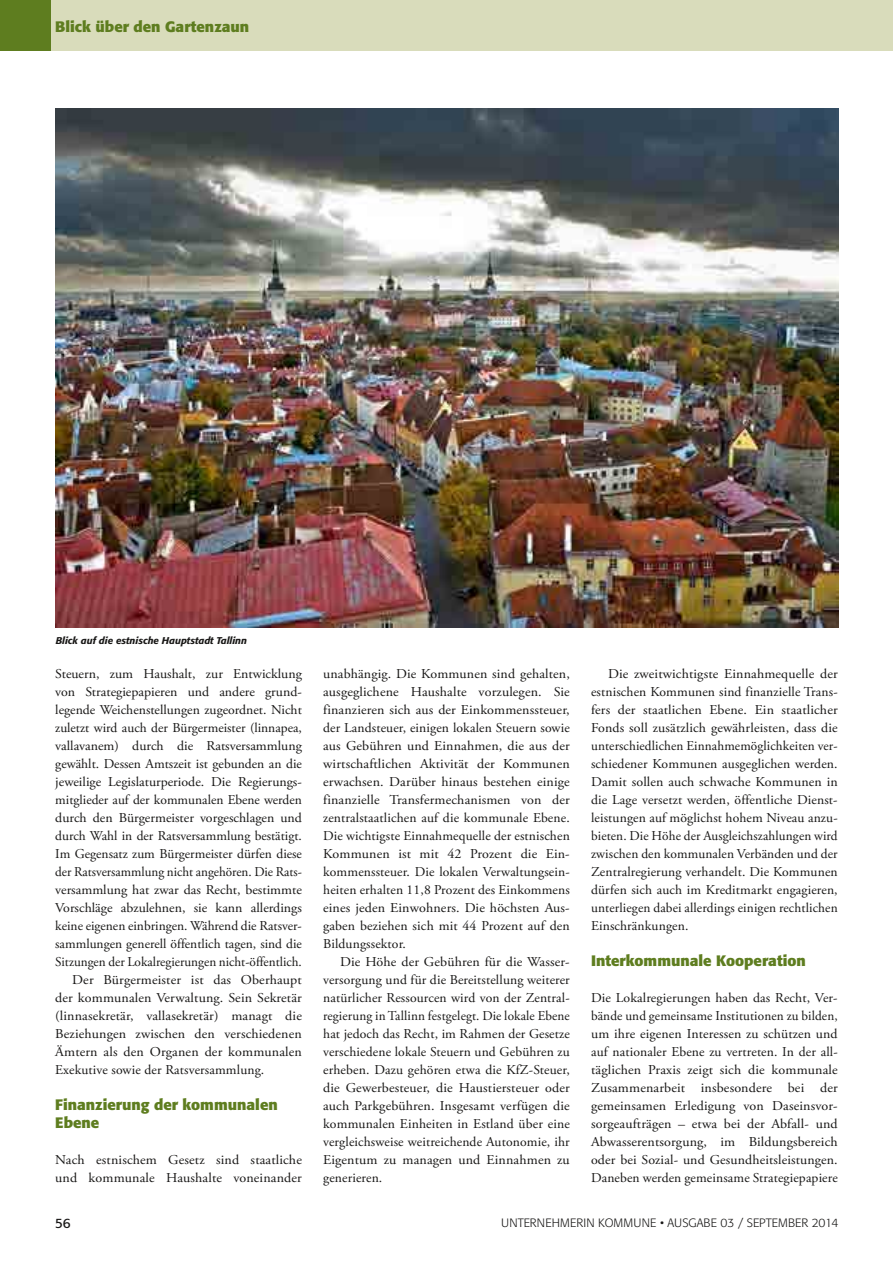
<style>
.page{position:relative;width:893px;height:1263px;background:#fff}
.page>*{position:absolute;margin:0;border:0;box-sizing:border-box;transform-origin:0 0}
.t1{font:700 15px/18px "Formata";color:#5e7d1f}
.t2{font:13.5px/18px "Adobe Garamond Pro";color:#181716;text-align:justify}
.t3{font:13.5px/18px "Adobe Garamond Pro";color:#181716;text-align:justify;scale:1.04 1}
.t4{font:13.5px "Formata";color:#181716}
.t5{font:300 12px "Formata";color:#181716}
.t6{font:italic 500 9.75px "Formata";color:#181716}
</style>
<div class="page">
<div style="left:0;top:0;width:51px;height:51px;background:#5e7d1f"></div>
<div style="left:51px;top:0;width:842px;height:51px;background:#d9dcbb"></div>
<img style="left:56px;top:108px;width:782px;height:520px">
<p class="t1" style="left:55px;top:18px;width:196px">Blick über den Gartenzaun</p>
<p class="t6" style="left:56px;top:635px;width:193px">Blick auf die estnische Hauptstadt Tallinn</p>
<p class="t2" style="left:55px;top:665px;width:248px">Steuern, zum Haushalt, zur Entwicklung</p>
<p class="t2" style="left:55px;top:683px;width:248px">von Strategiepapieren und andere grund-</p>
<p class="t2" style="left:55px;top:701px;width:248px">legende Weichenstellungen zugeordnet. Nicht</p>
<p class="t2" style="left:55px;top:719px;width:248px">zuletzt wird auch der Bürgermeister (linnapea,</p>
<p class="t2" style="left:55px;top:737px;width:248px">vallavanem) durch die Ratsversammlung</p>
<p class="t2" style="left:55px;top:755px;width:248px">gewählt. Dessen Amtszeit ist gebunden an die</p>
<p class="t2" style="left:55px;top:773px;width:248px">jeweilige Legislaturperiode. Die Regierungs-</p>
<p class="t2" style="left:55px;top:791px;width:248px">mitglieder auf der kommunalen Ebene werden</p>
<p class="t2" style="left:55px;top:809px;width:248px">durch den Bürgermeister vorgeschlagen und</p>
<p class="t2" style="left:55px;top:827px;width:248px">durch Wahl in der Ratsversammlung bestätigt.</p>
<p class="t2" style="left:55px;top:845px;width:248px">Im Gegensatz zum Bürgermeister dürfen diese</p>
<p class="t2" style="left:55px;top:863px;width:248px">der Ratsversammlung nicht angehören. Die Rats-</p>
<p class="t2" style="left:55px;top:881px;width:248px">versammlung hat zwar das Recht, bestimmte</p>
<p class="t2" style="left:55px;top:899px;width:248px">Vorschläge abzulehnen, sie kann allerdings</p>
<p class="t2" style="left:55px;top:917px;width:248px">keine eigenen einbringen. Während die Ratsver-</p>
<p class="t2" style="left:55px;top:935px;width:248px">sammlungen generell öffentlich tagen, sind die</p>
<p class="t2" style="left:55px;top:953px;width:248px">Sitzungen der Lokalregierungen nicht-öffentlich.</p>
<p class="t3" style="left:72px;top:971px;width:222px">Der Bürgermeister ist das Oberhaupt</p>
<p class="t3" style="left:55px;top:989px;width:239px">der kommunalen Verwaltung. Sein Sekretär</p>
<p class="t3" style="left:55px;top:1007px;width:239px">(linnasekretär, vallasekretär) managt die</p>
<p class="t3" style="left:55px;top:1025px;width:239px">Beziehungen zwischen den verschiedenen</p>
<p class="t3" style="left:55px;top:1043px;width:239px">Ämtern als den Organen der kommunalen</p>
<p class="t2" style="left:55px;top:1061px;width:211px">Exekutive sowie der Ratsversammlung.</p>
<p class="t1" style="left:55px;top:1096px;width:224px">Finanzierung der kommunalen<br>Ebene</p>
<p class="t3" style="left:55px;top:1151px;width:239px">Nach estnischem Gesetz sind staatliche und kommunale Haushalte voneinander</p>
<p class="t2" style="left:323px;top:665px;width:248px">unabhängig. Die Kommunen sind gehalten, ausgeglichene Haushalte vorzulegen. Sie finanzieren sich aus der Einkommenssteuer, der Landsteuer, einigen lokalen Steuern sowie aus Gebühren und Einnahmen, die aus der wirtschaftlichen Aktivität der Kommunen erwachsen. Darüber hinaus bestehen einige finanzielle Transfermechanismen von der zentralstaatlichen auf die kommunale Ebene.<br>Die wichtigste Einnahmequelle der estnischen Kommunen ist mit 42 Prozent die Ein&shy;kommenssteuer. Die lokalen Verwaltungsein&shy;heiten erhalten 11,8 Prozent des Einkommens eines jeden Einwohners. Die höchsten Aus&shy;gaben beziehen sich mit 44 Prozent auf den Bildungssektor.</p>
<p class="t3" style="left:323px;top:953px;width:239px;text-indent:17px">Die Höhe der Gebühren für die Wasser&shy;versorgung und für die Bereitstellung weiterer natürlicher Ressourcen wird von der Zentral&shy;regierung in Tallinn festgelegt. Die lokale Ebene hat jedoch das Recht, im Rahmen der Gesetze verschiedene lokale Steuern und Gebühren zu erheben. Dazu gehören etwa die KfZ-Steuer, die Gewerbesteuer, die Haustiersteuer oder auch Parkgebühren. Insgesamt verfügen die kommunalen Einheiten in Estland über eine vergleichsweise weitreichende Autonomie, ihr Eigentum zu managen und Einnahmen zu generieren.</p>
<p class="t3" style="left:591px;top:665px;width:239px;text-indent:17px">Die zweitwichtigste Einnahmequelle der estnischen Kommunen sind finanzielle Trans&shy;fers der staatlichen Ebene. Ein staatlicher Fonds soll zusätzlich gewährleisten, dass die unterschiedlichen Einnahmemöglichkeiten ver&shy;schiedener Kommunen ausgeglichen werden.<br>Damit sollen auch schwache Kommunen in die Lage versetzt werden, öffentliche Dienst&shy;leistungen auf möglichst hohem Niveau anzu&shy;bieten. Die Höhe der Ausgleichszahlungen wird zwischen den kommunalen Verbänden und der Zentralregierung verhandelt. Die Kommunen dürfen sich auch im Kreditmarkt engagieren, unterliegen dabei allerdings einigen rechtlichen Einschränkungen.</p>
<p class="t1" style="left:591px;top:952px;width:216px">Interkommunale Kooperation</p>
<p class="t2" style="left:591px;top:989px;width:248px">Die Lokalregierungen haben das Recht, Ver&shy;bände und gemeinsame Institutionen zu bilden, um ihre eigenen Interessen zu schützen und auf nationaler Ebene zu vertreten. In der all&shy;täglichen Praxis zeigt sich die kommunale Zusammenarbeit insbesondere bei der gemeinsamen Erledigung von Daseinsvor&shy;sorgeaufträgen – etwa bei der Abfall- und Abwasserentsorgung, im Bildungsbereich oder bei Sozial- und Gesundheitsleistungen.<br>Daneben werden gemeinsame Strategiepapiere</p>
<p class="t4" style="left:55px;top:1215px;width:17px">56</p>
<p class="t5" style="left:501px;top:1216px;width:339px">UNTERNEHMERIN KOMMUNE • AUSGABE 03 / SEPTEMBER 2014</p>
</div>
